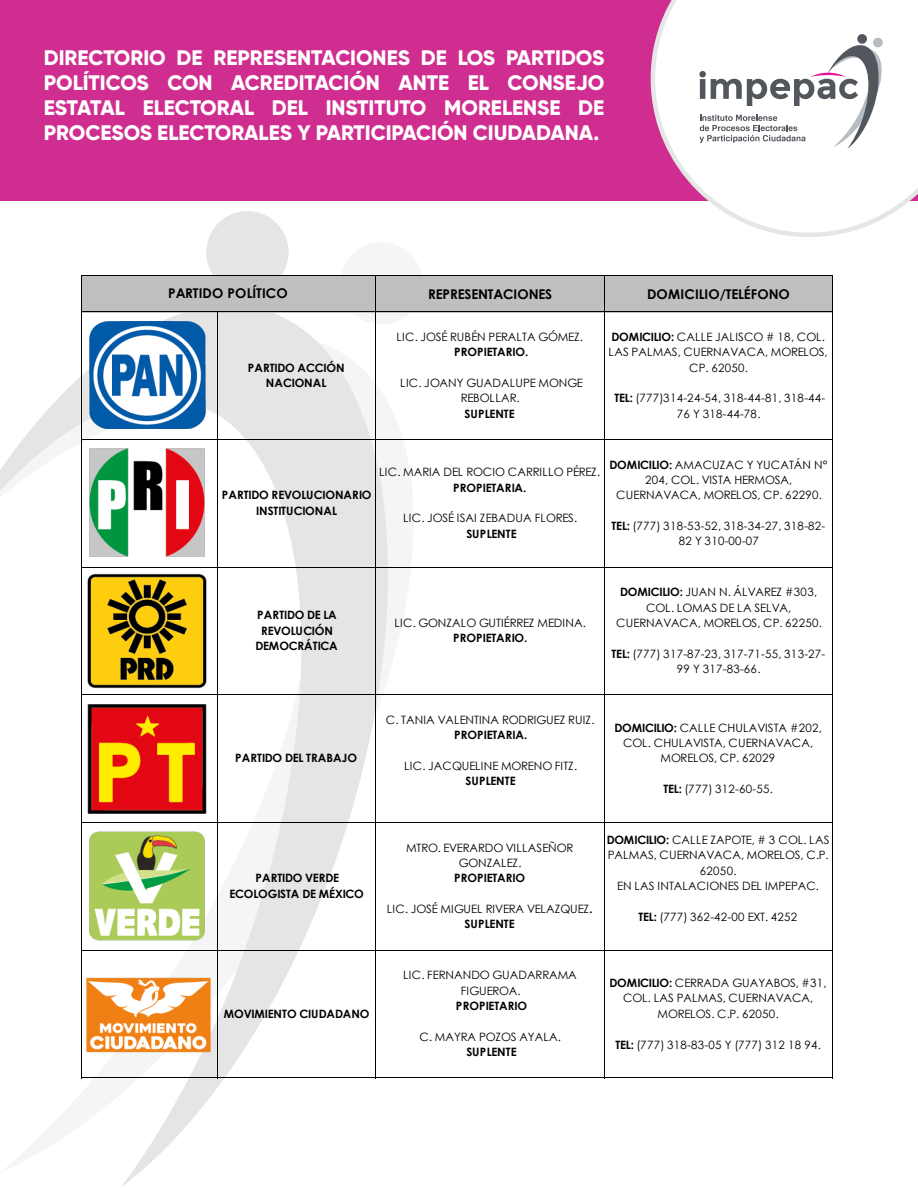
<style>
.page{position:relative;width:918px;height:1188px;background:#fff}
.page>*{position:absolute;margin:0;border:0;box-sizing:border-box;transform-origin:0 0}
.t1{font:800 21px/25.2px "Gilroy";color:#fff;text-align:justify}
.t2{font:700 13.5px "Century Gothic";letter-spacing:.005em;color:#000}
.t3{font:700 13.5px "Century Gothic";letter-spacing:-.02em;color:#000}
.t4{font:11.55px/15.3px "Century Gothic";letter-spacing:.01em;color:#000;text-align:center}
.t5{font:700 11.55px/15.3px "Century Gothic";letter-spacing:-.005em;color:#000;text-align:center}
.t6{font:11.55px/15.3px "Century Gothic";letter-spacing:.03em;color:#000;text-align:center}
.t7{font:11.55px "Century Gothic";letter-spacing:-.01em;color:#000}
.s1{font-weight:700}
</style>
<div class="page">
<svg style="left:206px;top:211px;width:83px;height:64px"></svg>
<svg style="left:0;top:312px;width:413px;height:875px"></svg>
<svg style="left:335px;top:243px;width:88px;height:87px"></svg>
<div style="left:0;top:0;width:918px;height:200px;background:#d02d90"></div>
<svg style="left:651px;top:0;width:267px;height:237px"></svg>
<svg style="left:699px;top:34px;width:187px;height:115px;background:#dedee0"></svg>
<div style="left:82px;top:275px;width:751px;height:37px;background:#bfbfbf"></div>
<hr style="left:81px;top:275px;width:1px;height:803px;background:#000">
<hr style="left:375px;top:276px;width:1px;height:802px;background:#000">
<hr style="left:604px;top:276px;width:1px;height:802px;background:#000">
<hr style="left:832px;top:276px;width:1px;height:802px;background:#000">
<hr style="left:217px;top:312px;width:1px;height:766px;background:#000">
<hr style="left:82px;top:275px;width:751px;height:1px;background:#000">
<hr style="left:82px;top:311px;width:751px;height:1px;background:#000">
<hr style="left:82px;top:439px;width:751px;height:1px;background:#000">
<hr style="left:82px;top:567px;width:751px;height:1px;background:#000">
<hr style="left:82px;top:694px;width:751px;height:1px;background:#000">
<hr style="left:82px;top:822px;width:751px;height:1px;background:#000">
<hr style="left:82px;top:950px;width:751px;height:1px;background:#000">
<hr style="left:82px;top:1077px;width:751px;height:1px;background:#000">
<img style="left:85px;top:317px;width:125px;height:115px">
<img style="left:85px;top:446px;width:125px;height:113px">
<img style="left:85px;top:572px;width:124px;height:119px">
<img style="left:85px;top:828px;width:124px;height:117px">
<img style="left:83px;top:699px;width:127px;height:117px">
<img style="left:86px;top:974px;width:127px;height:81px">
<h1 class="t1" style="left:44px;top:45px;width:562px">DIRECTORIO DE REPRESENTACIONES DE LOS PARTIDOS POLÍTICOS CON ACREDITACIÓN ANTE EL CONSEJO ESTATAL ELECTORAL DEL INSTITUTO MORELENSE DE PROCESOS ELECTORALES Y PARTICIPACIÓN CIUDADANA.</h1>
<p class="t2" style="left:168px;top:283px;width:121px">PARTIDO POLÍTICO</p>
<p class="t5" style="left:248px;top:359px;width:98px">PARTIDO ACCIÓN<br>NACIONAL</p>
<p class="t3" style="left:428px;top:284px;width:126px">REPRESENTACIONES</p>
<p class="t2" style="left:647px;top:284px;width:144px">DOMICILIO/TELÉFONO</p>
<p class="t7" style="left:396px;top:329px;width:188px">LIC. JOSÉ RUBÉN PERALTA GÓMEZ.</p>
<p class="t5" style="left:454px;top:344px;width:76px">PROPIETARIO.</p>
<p class="t4" style="left:400px;top:375px;width:184px">LIC. JOANY GUADALUPE MONGE<br>REBOLLAR.</p>
<p class="t5" style="left:465px;top:405px;width:52px">SUPLENTE</p>
<p class="t4" style="left:609px;top:329px;width:221px"><span class="s1">DOMICILIO:</span> CALLE JALISCO # 18, COL.<br>LAS PALMAS, CUERNAVACA, MORELOS,<br>CP. 62050.</p>
<p class="t6" style="left:614px;top:390px;width:213px"><span class="s1">TEL:</span> (777)314-24-54, 318-44-81, 318-44-<br>76 Y 318-44-78.</p>
<p class="t5" style="left:222px;top:487px;width:151px">PARTIDO REVOLUCIONARIO<br>INSTITUCIONAL</p>
<p class="t4" style="left:379px;top:464px;width:223px">LIC. MARIA DEL ROCIO CARRILLO PÉREZ.</p>
<p class="t5" style="left:453px;top:479px;width:75px">PROPIETARIA.</p>
<p class="t4" style="left:403px;top:510px;width:176px">LIC. JOSÉ ISAI ZEBADUA FLORES.</p>
<p class="t5" style="left:467px;top:525px;width:52px">SUPLENTE</p>
<p class="t4" style="left:610px;top:457px;width:219px"><span class="s1">DOMICILIO:</span> AMACUZAC Y YUCATÁN N°<br>204, COL. VISTA HERMOSA,<br>CUERNAVACA, MORELOS, CP. 62290.</p>
<p class="t6" style="left:612px;top:518px;width:215px"><span class="s1">TEL:</span> (777) 318-53-52, 318-34-27, 318-82-<br>82 Y 310-00-07</p>
<p class="t5" style="left:255px;top:607px;width:84px">PARTIDO DE LA<br>REVOLUCIÓN<br>DEMOCRÁTICA</p>
<p class="t4" style="left:395px;top:615px;width:193px">LIC. GONZALO GUTIÉRREZ MEDINA.</p>
<p class="t5" style="left:453px;top:630px;width:76px">PROPIETARIO.</p>
<p class="t4" style="left:616px;top:584px;width:207px"><span class="s1">DOMICILIO:</span> JUAN N. ÁLVAREZ #303,<br>COL. LOMAS DE LA SELVA,<br>CUERNAVACA, MORELOS, CP. 62250.</p>
<p class="t6" style="left:612px;top:646px;width:215px"><span class="s1">TEL:</span> (777) 317-87-23, 317-71-55, 313-27-<br>99 Y 317-83-66.</p>
<p class="t5" style="left:235px;top:750px;width:123px">PARTIDO DEL TRABAJO</p>
<p class="t5" style="left:229px;top:870px;width:136px">PARTIDO VERDE<br>ECOLOGISTA DE MÉXICO</p>
<p class="t4" style="left:386px;top:712px;width:210px">C. TANIA VALENTINA RODRIGUEZ RUIZ.</p>
<p class="t5" style="left:454px;top:727px;width:75px">PROPIETARIA.</p>
<p class="t4" style="left:404px;top:758px;width:175px">LIC. JACQUELINE MORENO FITZ.</p>
<p class="t5" style="left:466px;top:773px;width:52px">SUPLENTE</p>
<p class="t4" style="left:614px;top:720px;width:209px"><span class="s1">DOMICILIO:</span> CALLE CHULAVISTA #202,<br>COL. CHULAVISTA, CUERNAVACA,<br>MORELOS, CP. 62029</p>
<p class="t6" style="left:663px;top:781px;width:111px"><span class="s1">TEL:</span> (777) 312-60-55.</p>
<p class="t4" style="left:406px;top:840px;width:169px">MTRO. EVERARDO VILLASEÑOR<br>GONZALEZ.</p>
<p class="t5" style="left:454px;top:870px;width:73px">PROPIETARIO</p>
<p class="t4" style="left:387px;top:901px;width:207px">LIC. JOSÉ MIGUEL RIVERA VELAZQUEZ<span class="s1">.<br>SUPLENTE</span></p>
<p class="t4" style="left:607px;top:832px;width:224px"><span class="s1">DOMICILIO:</span> CALLE ZAPOTE, # 3 COL. LAS<br>PALMAS, CUERNAVACA, MORELOS, C.P.<br>62050.<br>EN LAS INTALACIONES DEL IMPEPAC.</p>
<p class="t6" style="left:638px;top:909px;width:160px"><span class="s1">TEL:</span> (777) 362-42-00 EXT. 4252</p>
<p class="t5" style="left:224px;top:1005px;width:147px">MOVIMIENTO CIUDADANO</p>
<p class="t4" style="left:403px;top:967px;width:175px">LIC. FERNANDO GUADARRAMA<br>FIGUEROA.</p>
<p class="t5" style="left:456px;top:998px;width:73px">PROPIETARIO</p>
<p class="t4" style="left:420px;top:1029px;width:143px">C. MAYRA POZOS AYALA.</p>
<p class="t5" style="left:467px;top:1044px;width:52px">SUPLENTE</p>
<p class="t4" style="left:610px;top:975px;width:219px"><span class="s1">DOMICILIO:</span> CERRADA GUAYABOS, #31,<br>COL. LAS PALMAS, CUERNAVACA,<br>MORELOS. C.P. 62050.</p>
<p class="t6" style="left:615px;top:1037px;width:207px"><span class="s1">TEL:</span> (777) 318-83-05 Y (777) 312 18 94.</p>
</div>
